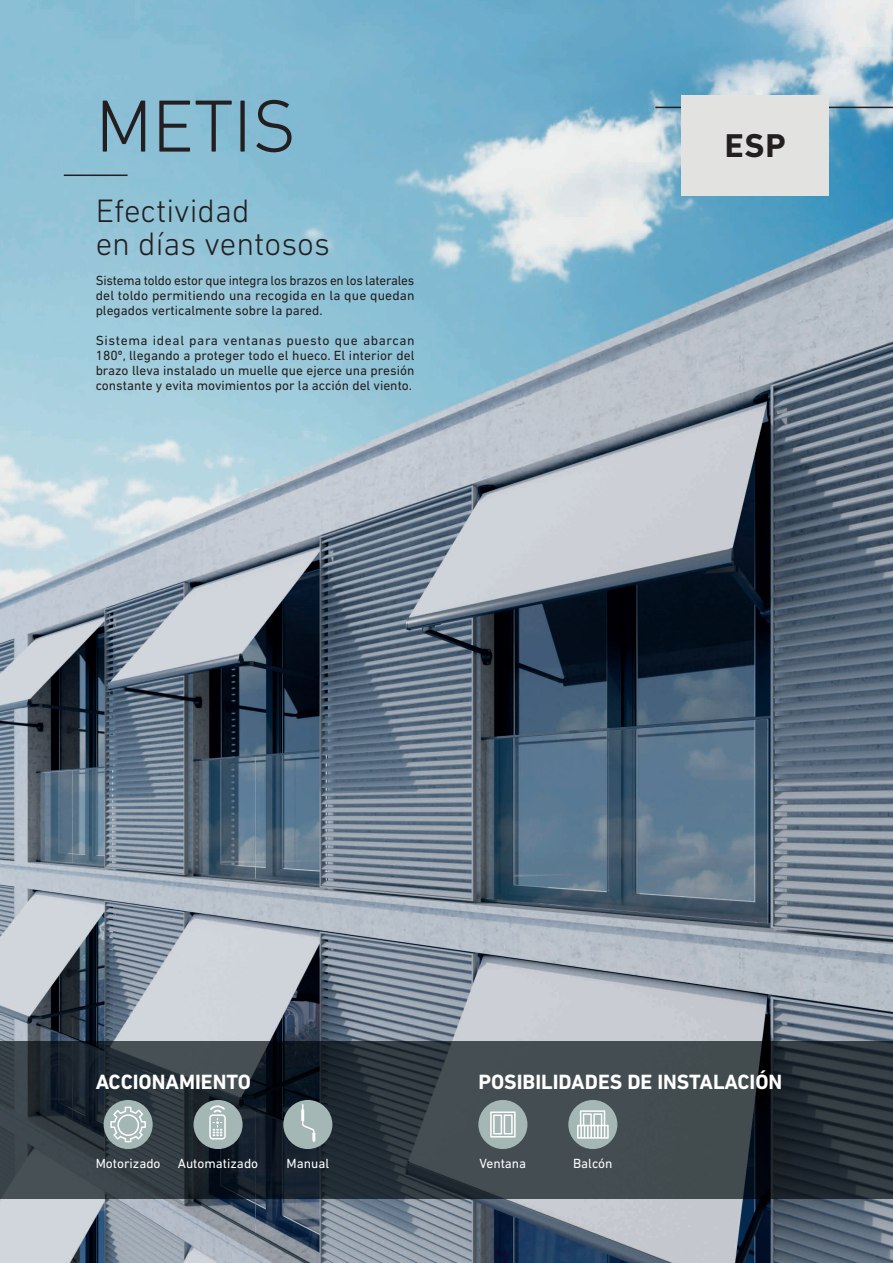
<style>
.page{position:relative;width:893px;height:1263px;background:#fff}
.page>*{position:absolute;margin:0;border:0;box-sizing:border-box;transform-origin:0 0}
._0_0_2_Titulo_Modelo{font:300 75px "DIN Next LT Pro";color:#231f20}
.titulo_separata_cast{font:700 33.6px "DIN Next LT Pro";color:#231f20}
._0_1_1_Claim_Modelo{font:300 33px/33px "DIN Next LT Pro";color:#231f20}
._0_2_2_Titulo_2_Nive{font:700 21px "DIN Next LT Pro";color:#fff}
._0_3_Texto_General{font:13.5px/15px "DIN Next LT Pro";color:#231f20;text-align:justify}
._0_3_Texto_General-2{font:13.5px "DIN Next LT Pro";color:#fff}
</style>
<div class="page">
<img style="left:0;top:0;width:893px;height:1263px">
<hr style="left:64px;top:175px;width:64px;height:1px;background:#231f20">
<svg style="left:0;top:1041px;width:893px;height:158px;background:#2f393f"></svg>
<div style="left:104px;top:1100px;width:49px;height:49px;background:#a4b7b4;border-radius:50%"></div>
<svg style="left:110px;top:1106px;width:36px;height:36px"></svg>
<div style="left:194px;top:1100px;width:49px;height:49px;background:#a4b7b4;border-radius:50%"></div>
<svg style="left:209px;top:1105px;width:17px;height:34px"></svg>
<div style="left:283px;top:1100px;width:49px;height:49px;background:#a4b7b4;border-radius:50%"></div>
<svg style="left:301px;top:1104px;width:14px;height:38px"></svg>
<div style="left:478px;top:1100px;width:49px;height:49px;background:#a4b7b4;border-radius:50%"></div>
<svg style="left:490px;top:1111px;width:26px;height:26px"></svg>
<div style="left:568px;top:1100px;width:49px;height:49px;background:#a4b7b4;border-radius:50%"></div>
<svg style="left:577px;top:1110px;width:32px;height:29px"></svg>
<hr style="left:655px;top:107px;width:238px;height:1px;background:#231f20">
<div style="left:681px;top:95px;width:148px;height:101px;background:#e2e2e1"></div>
<p class="_0_0_2_Titulo_Modelo" style="left:96px;top:83px;width:202px">METIS</p>
<p class="_0_1_1_Claim_Modelo" style="left:96px;top:194px;width:236px">Efectividad<br>en días ventosos</p>
<p class="_0_3_Texto_General" style="left:96px;top:273px;width:320px">Sistema toldo estor que integra los brazos en los laterales del toldo permitiendo una recogida en la que quedan plegados verticalmente sobre la pared.</p>
<p class="_0_3_Texto_General" style="left:96px;top:333px;width:321px">Sistema ideal para ventanas puesto que abarcan 180º, llegando a proteger todo el hueco. El interior del brazo lleva instalado un muelle que ejerce una presión constante y evita movimientos por la acción del viento.</p>
<p class="titulo_separata_cast" style="left:725px;top:126px;width:62px">ESP</p>
<p class="_0_2_2_Titulo_2_Nive" style="left:96px;top:1069px;width:157px">ACCIONAMIENTO</p>
<p class="_0_3_Texto_General-2" style="left:96px;top:1155px;width:66px">Motorizado</p>
<p class="_0_3_Texto_General-2" style="left:178px;top:1155px;width:82px">Automatizado</p>
<p class="_0_3_Texto_General-2" style="left:287px;top:1155px;width:44px">Manual</p>
<p class="_0_2_2_Titulo_2_Nive" style="left:478px;top:1069px;width:305px">POSIBILIDADES DE INSTALACIÓN</p>
<p class="_0_3_Texto_General-2" style="left:479px;top:1155px;width:48px">Ventana</p>
<p class="_0_3_Texto_General-2" style="left:573px;top:1155px;width:41px">Balcón</p>
</div>
